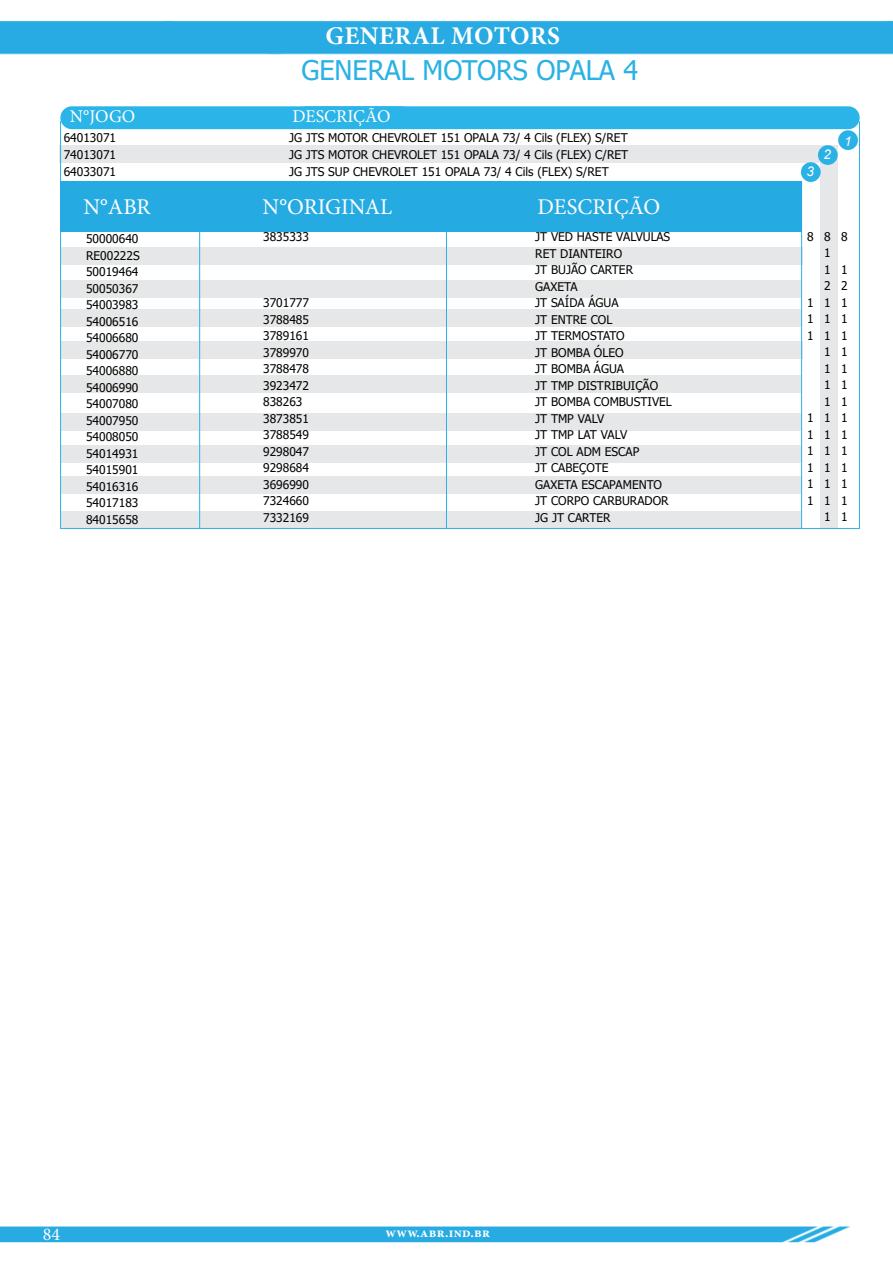
<style>
.page{position:relative;width:893px;height:1263px;background:#fff}
.page>*{position:absolute;margin:0;border:0;box-sizing:border-box;transform-origin:0 0}
.t1{font:27px "Tahoma";color:#2ab1e6}
.t2{font:700 25.5px "Minion Pro";letter-spacing:.02em;color:#fff}
.t3{font:22.5px "Minion Pro";color:#fff}
.t4{font:22.5px "Minion Pro";color:#fefcfd}
.t5{font:18px "Minion Pro";color:#fff}
.t6{font:700 13.5px "Minion Pro";letter-spacing:.02em;color:#fff}
.t7{font:italic 13.5px "Arial";color:#fff}
.t8{font:12px/16.5px "Tahoma";color:#040503}
</style>
<div class="page">
<img style="left:0;top:20px;width:865px;height:35px">
<img style="left:865px;top:20px;width:28px;height:35px">
<div style="left:60px;top:106px;width:800px;height:23px;background:#2bb4e8;border-radius:11px"></div>
<div style="left:61px;top:511px;width:741px;height:17px;background:#e6e7e9"></div>
<div style="left:61px;top:477px;width:741px;height:17px;background:#e6e7e9"></div>
<div style="left:61px;top:445px;width:741px;height:17px;background:#e6e7e9"></div>
<div style="left:61px;top:414px;width:741px;height:17px;background:#e6e7e9"></div>
<div style="left:61px;top:376px;width:741px;height:17px;background:#e6e7e9"></div>
<div style="left:61px;top:342px;width:741px;height:17px;background:#e6e7e9"></div>
<div style="left:61px;top:309px;width:741px;height:17px;background:#e6e7e9"></div>
<div style="left:61px;top:281px;width:741px;height:17px;background:#e6e7e9"></div>
<div style="left:61px;top:247px;width:741px;height:17px;background:#e6e7e9"></div>
<div style="left:59px;top:145px;width:779px;height:17px;background:#e6e7e9"></div>
<div style="left:821px;top:145px;width:17px;height:384px;background:#e6e7e9"></div>
<hr style="left:801px;top:182px;width:1px;height:347px;background:#2ab1e6">
<hr style="left:199px;top:231px;width:1px;height:297px;background:#2ab1e6">
<div style="left:838px;top:130px;width:20px;height:20px;background:#2ab1e6;border-radius:50%"></div>
<div style="left:818px;top:145px;width:20px;height:20px;background:#2ab1e6;border-radius:50%"></div>
<div style="left:801px;top:162px;width:20px;height:20px;background:#2ab1e6;border-radius:50%"></div>
<hr style="left:859px;top:121px;width:1px;height:408px;background:#2ab1e6">
<hr style="left:60px;top:528px;width:800px;height:1px;background:#2ab1e6">
<hr style="left:60px;top:121px;width:1px;height:408px;background:#2ab1e6">
<div style="left:60px;top:181px;width:742px;height:51px;background:#25abe2"></div>
<hr style="left:446px;top:231px;width:1px;height:297px;background:#2ab1e6">
<img style="left:0;top:1226px;width:850px;height:17px">
<h2 class="t2" style="left:325px;top:18px;width:236px">GENERAL MOTORS</h2>
<h1 class="t1" style="left:301px;top:52px;width:338px">GENERAL MOTORS OPALA 4</h1>
<h3 class="t5" style="left:70px;top:104px;width:67px">N°JOGO</h3>
<h3 class="t5" style="left:292px;top:104px;width:100px">DESCRIÇÃO</h3>
<p class="t8" style="left:64px;top:130px;width:54px">64013071</p>
<p class="t8" style="left:289px;top:130px;width:340px">JG JTS MOTOR CHEVROLET 151 OPALA 73/ 4 Cils (FLEX) S/RET</p>
<p class="t8" style="left:64px;top:147px;width:54px">74013071<br>64033071</p>
<p class="t8" style="left:289px;top:146px;width:341px;line-height:17.1px">JG JTS MOTOR CHEVROLET 151 OPALA 73/ 4 Cils (FLEX) C/RET<br>JG JTS SUP CHEVROLET 151 OPALA 73/ 4 Cils (FLEX) S/RET</p>
<h3 class="t3" style="left:83px;top:192px;width:69px">N°ABR</h3>
<h3 class="t3" style="left:263px;top:191px;width:131px">N°ORIGINAL</h3>
<h3 class="t4" style="left:538px;top:192px;width:124px">DESCRIÇÃO</h3>
<p class="t7" style="left:807px;top:162px;width:9px">3</p>
<p class="t7" style="left:823px;top:146px;width:9px">2</p>
<p class="t7" style="left:844px;top:132px;width:9px">1</p>
<p class="t8" style="left:86px;top:231px;width:55px;text-align:justify">50000640<br>RE00222S 50019464<br>50050367<br>54003983<br>54006516<br>54006680<br>54006770<br>54006880<br>54006990<br>54007080<br>54007950<br>54008050<br>54014931<br>54015901<br>54016316<br>54017183<br>84015658</p>
<p class="t8" style="left:263px;top:229px;width:47px">3835333</p>
<p class="t8" style="left:263px;top:295px;width:47px">3701777<br>3788485<br>3789161<br>3789970<br>3788478<br>3923472<br>838263<br>3873851<br>3788549<br>9298047<br>9298684<br>3696990<br>7324660<br>7332169</p>
<p class="t8" style="left:535px;top:229px;width:138px">JT VED HASTE VALVULAS<br>RET DIANTEIRO<br>JT BUJÃO CARTER<br>GAXETA<br>JT SAÍDA ÁGUA<br>JT ENTRE COL<br>JT TERMOSTATO<br>JT BOMBA ÓLEO<br>JT BOMBA ÁGUA<br>JT TMP DISTRIBUIÇÃO<br>JT BOMBA COMBUSTIVEL<br>JT TMP VALV<br>JT TMP LAT VALV<br>JT COL ADM ESCAP<br>JT CABEÇOTE<br>GAXETA ESCAPAMENTO<br>JT CORPO CARBURADOR<br>JG JT CARTER</p>
<p class="t8" style="left:807px;top:229px;width:42px">888</p>
<p class="t8" style="left:824px;top:245px;width:8px">1</p>
<p class="t8" style="left:824px;top:262px;width:25px">1 1</p>
<p class="t8" style="left:824px;top:278px;width:25px">2 2</p>
<p class="t8" style="left:807px;top:295px;width:42px">111</p>
<p class="t8" style="left:807px;top:311px;width:42px">111</p>
<p class="t8" style="left:807px;top:328px;width:42px">111</p>
<p class="t8" style="left:824px;top:344px;width:25px">1 1</p>
<p class="t8" style="left:824px;top:361px;width:25px">1 1</p>
<p class="t8" style="left:824px;top:377px;width:25px">1 1</p>
<p class="t8" style="left:824px;top:394px;width:25px">1 1</p>
<p class="t8" style="left:807px;top:410px;width:42px">111</p>
<p class="t8" style="left:807px;top:427px;width:42px">111</p>
<p class="t8" style="left:807px;top:443px;width:42px">111</p>
<p class="t8" style="left:807px;top:460px;width:42px">111</p>
<p class="t8" style="left:807px;top:476px;width:42px">111</p>
<p class="t8" style="left:807px;top:493px;width:42px">111</p>
<p class="t8" style="left:824px;top:509px;width:25px">1 1</p>
<h3 class="t5" style="left:43px;top:1222px;width:19px">84</h3>
<p class="t6" style="left:386px;top:1223px;width:106px">www.abr.ind.br</p>
</div>
